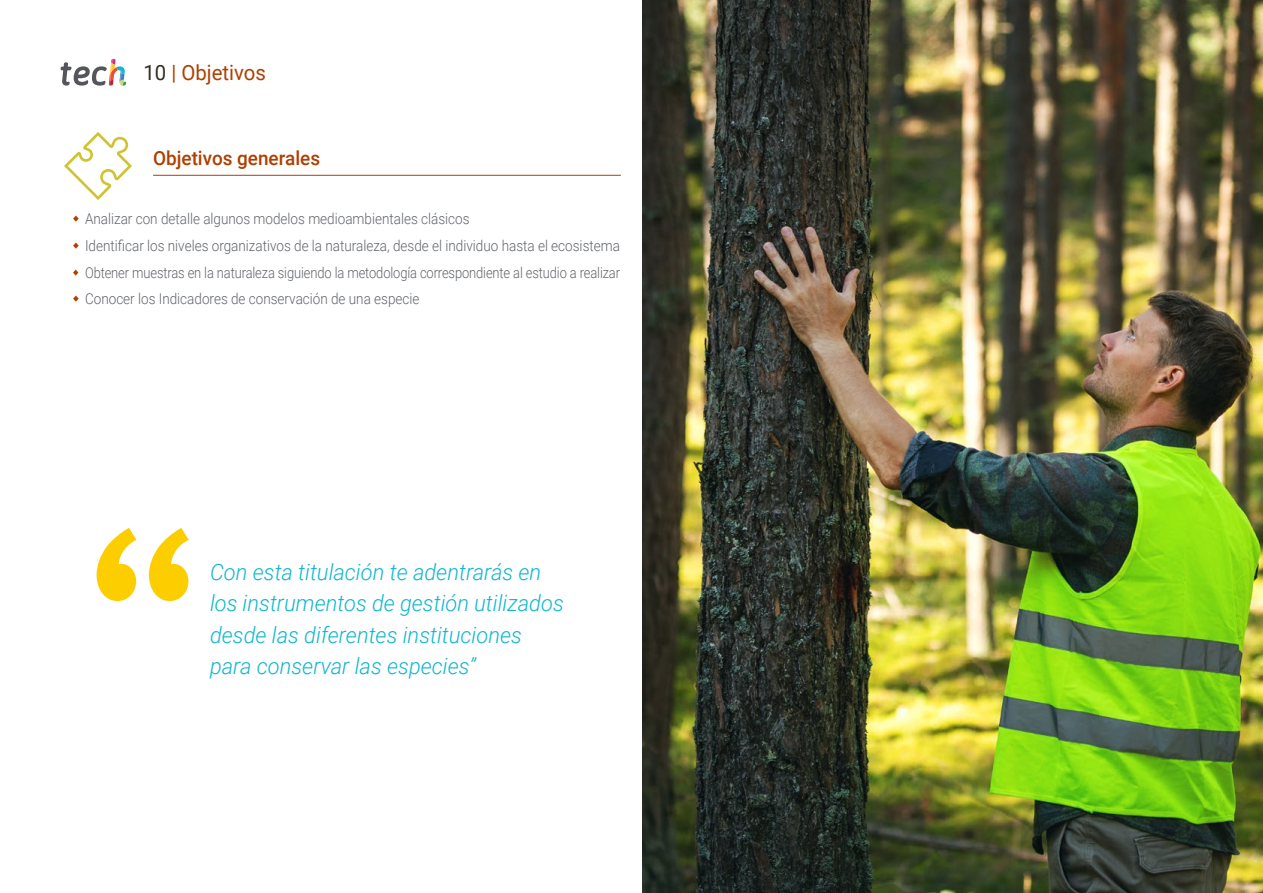
<style>
.page{position:relative;width:1263px;height:893px;background:#fff}
.page>*{position:absolute;margin:0;border:0;box-sizing:border-box;transform-origin:0 0}
.t1{font:italic 300 22.5px/31.5px "Roboto";color:#0fb6cf}
.t2{font:21px "Roboto";color:#ae4000}
.t3{font:500 19.5px "Roboto";color:#ae4000}
.t4{font:300 15px/26.7px "Roboto";color:#61646a;scale:.9 1}
.s1{color:#312e20}
</style>
<div class="page">
<hr style="left:153px;top:175px;width:468px;height:1px;background:#ae4000">
<svg style="left:64px;top:132px;width:68px;height:68px"></svg>
<svg style="left:61px;top:59px;width:65px;height:27px"></svg>
<svg style="left:97px;top:528px;width:92px;height:73px"></svg>
<img style="left:642px;top:0;width:621px;height:893px">
<h2 class="t2" style="left:144px;top:57px;width:124px"><span class="s1">10</span> | Objetivos</h2>
<h3 class="t3" style="left:153px;top:144px;width:169px">Objetivos generales</h3>
<p class="t4" style="left:85px;top:205px;width:596px">Analizar con detalle algunos modelos medioambientales clásicos<br>Identificar los niveles organizativos de la naturaleza, desde el individuo hasta el ecosistema Obtener muestras en la naturaleza siguiendo la metodología correspondiente al estudio a realizar Conocer los Indicadores de conservación de una especie</p>
<h1 class="t1" style="left:210px;top:555px;width:355px">Con esta titulación te adentrarás en los instrumentos de gestión utilizados desde las diferentes instituciones para conservar las especies”</h1>
</div>
